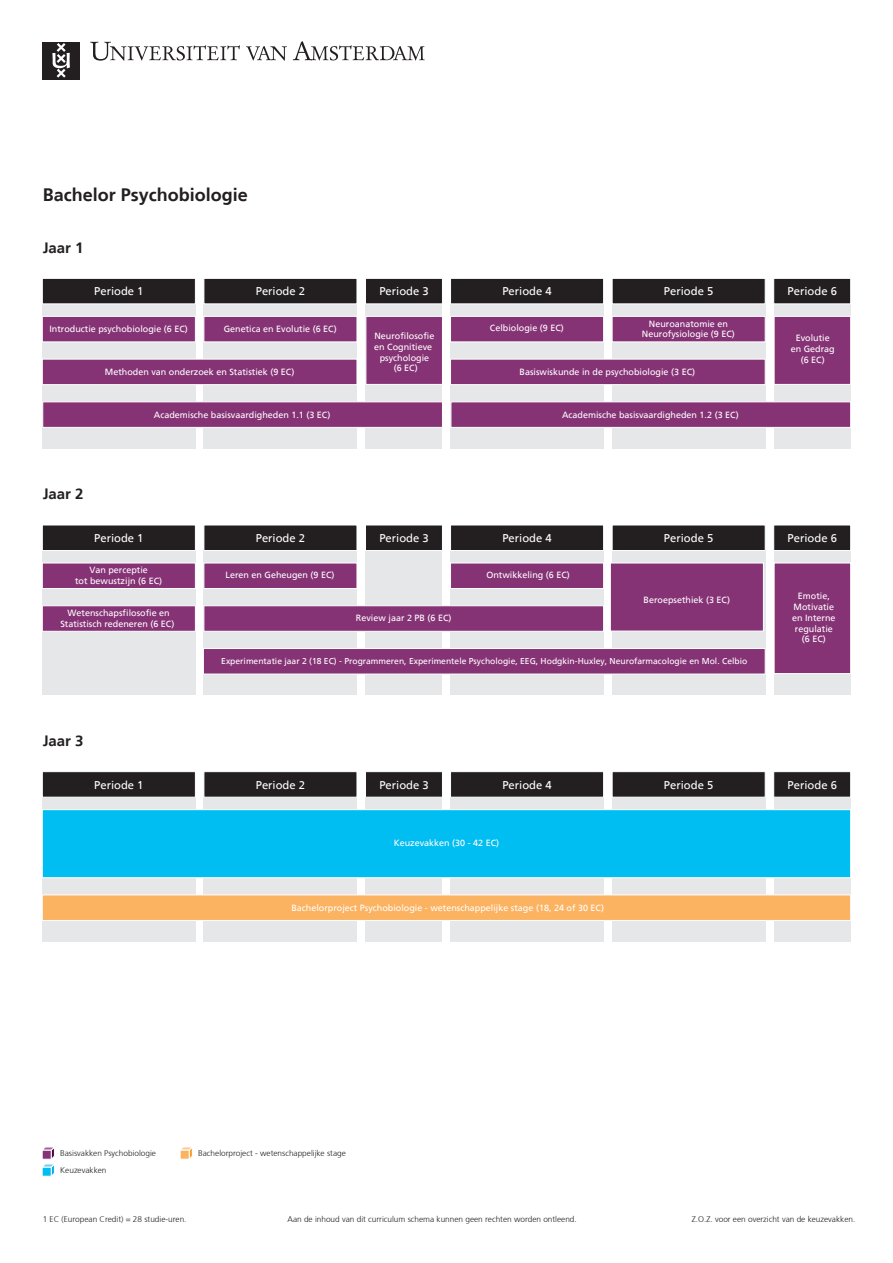
<style>
.page{position:relative;width:893px;height:1263px;background:#fff}
.page>*{position:absolute;margin:0;border:0;box-sizing:border-box;transform-origin:0 0}
.t1{font:700 18px "Frutiger 65";color:#231f20}
.t2{font:700 15px "Frutiger 65";color:#231f20}
.t3{font:11.25px "Frutiger";color:#fff}
.t4{font:9px/10.8px "Frutiger";color:#fff;text-align:center}
.t5{font:8.55px "Frutiger";color:#fff}
.t6{font:300 8.25px "Frutiger";color:#231f20}
</style>
<div class="page">
<div style="left:365px;top:304px;width:77px;height:144px;background:#e6e7e8"></div>
<div style="left:365px;top:550px;width:77px;height:145px;background:#e6e7e8"></div>
<div style="left:42px;top:550px;width:153px;height:145px;background:#e6e7e8"></div>
<div style="left:204px;top:550px;width:153px;height:145px;background:#e6e7e8"></div>
<div style="left:451px;top:550px;width:153px;height:145px;background:#e6e7e8"></div>
<div style="left:612px;top:550px;width:153px;height:145px;background:#e6e7e8"></div>
<div style="left:774px;top:550px;width:77px;height:145px;background:#e6e7e8"></div>
<div style="left:42px;top:304px;width:153px;height:144px;background:#e6e7e8"></div>
<div style="left:204px;top:304px;width:153px;height:144px;background:#e6e7e8"></div>
<div style="left:451px;top:304px;width:153px;height:144px;background:#e6e7e8"></div>
<div style="left:612px;top:304px;width:153px;height:144px;background:#e6e7e8"></div>
<div style="left:774px;top:304px;width:77px;height:144px;background:#e6e7e8"></div>
<div style="left:42px;top:278px;width:153px;height:26px;background:#231f20;border:1px solid #fff"></div>
<div style="left:204px;top:278px;width:153px;height:26px;background:#231f20;border:1px solid #fff"></div>
<div style="left:365px;top:278px;width:78px;height:26px;background:#231f20;border:1px solid #fff"></div>
<div style="left:450px;top:278px;width:154px;height:26px;background:#231f20;border:1px solid #fff"></div>
<div style="left:612px;top:278px;width:153px;height:26px;background:#231f20;border:1px solid #fff"></div>
<div style="left:774px;top:278px;width:77px;height:26px;background:#231f20;border:1px solid #fff"></div>
<div style="left:42px;top:42px;width:38px;height:37px;background:#231f20"></div>
<svg style="left:52px;top:43px;width:18px;height:35px"></svg>
<svg style="left:90px;top:42px;width:150px;height:19px"></svg>
<svg style="left:246px;top:46px;width:41px;height:15px"></svg>
<svg style="left:293px;top:41px;width:132px;height:20px"></svg>
<div style="left:42px;top:525px;width:153px;height:26px;background:#231f20;border:1px solid #fff"></div>
<div style="left:204px;top:525px;width:153px;height:26px;background:#231f20;border:1px solid #fff"></div>
<div style="left:365px;top:525px;width:78px;height:26px;background:#231f20;border:1px solid #fff"></div>
<div style="left:450px;top:525px;width:154px;height:26px;background:#231f20;border:1px solid #fff"></div>
<div style="left:612px;top:525px;width:153px;height:26px;background:#231f20;border:1px solid #fff"></div>
<div style="left:774px;top:525px;width:77px;height:26px;background:#231f20;border:1px solid #fff"></div>
<div style="left:42px;top:797px;width:153px;height:145px;background:#e6e7e8"></div>
<div style="left:204px;top:797px;width:153px;height:145px;background:#e6e7e8"></div>
<div style="left:365px;top:797px;width:77px;height:145px;background:#e6e7e8"></div>
<div style="left:451px;top:797px;width:153px;height:145px;background:#e6e7e8"></div>
<div style="left:612px;top:797px;width:153px;height:145px;background:#e6e7e8"></div>
<div style="left:774px;top:797px;width:77px;height:145px;background:#e6e7e8"></div>
<div style="left:42px;top:771px;width:153px;height:26px;background:#231f20;border:1px solid #fff"></div>
<div style="left:204px;top:771px;width:153px;height:26px;background:#231f20;border:1px solid #fff"></div>
<div style="left:365px;top:771px;width:78px;height:26px;background:#231f20;border:1px solid #fff"></div>
<div style="left:450px;top:771px;width:154px;height:26px;background:#231f20;border:1px solid #fff"></div>
<div style="left:612px;top:771px;width:153px;height:26px;background:#231f20;border:1px solid #fff"></div>
<div style="left:774px;top:771px;width:77px;height:26px;background:#231f20;border:1px solid #fff"></div>
<div style="left:42px;top:316px;width:153px;height:26px;background:#863376;border:1px solid #fff"></div>
<div style="left:204px;top:316px;width:153px;height:26px;background:#863376;border:1px solid #fff"></div>
<div style="left:42px;top:359px;width:315px;height:26px;background:#863376;border:1px solid #fff"></div>
<div style="left:450px;top:359px;width:315px;height:26px;background:#863376;border:1px solid #fff"></div>
<div style="left:451px;top:402px;width:400px;height:25px;background:#863376"></div>
<div style="left:43px;top:402px;width:400px;height:25px;background:#863376"></div>
<div style="left:366px;top:316px;width:77px;height:68px;background:#863376;border:1px solid #fff"></div>
<div style="left:774px;top:316px;width:77px;height:68px;background:#863376;border:1px solid #fff"></div>
<div style="left:450px;top:316px;width:154px;height:26px;background:#863376;border:1px solid #fff"></div>
<div style="left:612px;top:316px;width:153px;height:26px;background:#863376;border:1px solid #fff"></div>
<div style="left:42px;top:563px;width:153px;height:26px;background:#863376;border:1px solid #fff"></div>
<div style="left:42px;top:606px;width:153px;height:25px;background:#863376"></div>
<div style="left:450px;top:563px;width:154px;height:26px;background:#863376;border:1px solid #fff"></div>
<div style="left:774px;top:563px;width:77px;height:111px;background:#863376;border:1px solid #fff"></div>
<div style="left:204px;top:563px;width:153px;height:26px;background:#863376;border:1px solid #fff"></div>
<div style="left:610px;top:563px;width:153px;height:68px;background:#863376"></div>
<div style="left:204px;top:606px;width:400px;height:25px;background:#863376"></div>
<div style="left:203px;top:648px;width:562px;height:26px;background:#863376;border:1px solid #fff"></div>
<div style="left:42px;top:809px;width:809px;height:69px;background:#00bdf2;border:1px solid #fff"></div>
<div style="left:42px;top:895px;width:809px;height:25px;background:#fbb261"></div>
<svg style="left:180px;top:1147px;width:12px;height:12px"></svg>
<svg style="left:42px;top:1147px;width:13px;height:30px"></svg>
<h1 class="t1" style="left:43px;top:184px;width:207px">Bachelor Psychobiologie</h1>
<h2 class="t2" style="left:43px;top:239px;width:42px">Jaar 1</h2>
<p class="t3" style="left:94px;top:285px;width:51px">Periode 1</p>
<p class="t3" style="left:256px;top:285px;width:51px">Periode 2</p>
<p class="t3" style="left:379px;top:285px;width:51px">Periode 3</p>
<p class="t3" style="left:502px;top:285px;width:51px">Periode 4</p>
<p class="t3" style="left:664px;top:285px;width:51px">Periode 5</p>
<p class="t3" style="left:788px;top:285px;width:51px">Periode 6</p>
<p class="t4" style="left:490px;top:322px;width:76px">Celbiologie (9 EC)</p>
<p class="t4" style="left:642px;top:318px;width:95px">Neuroanatomie en<br>Neurofysiologie (9 EC)</p>
<p class="t4" style="left:49px;top:324px;width:140px">Introductie psychobiologie (6 EC)</p>
<p class="t4" style="left:224px;top:324px;width:115px">Genetica en Evolutie (6 EC)</p>
<p class="t4" style="left:105px;top:366px;width:191px">Methoden van onderzoek en Statistiek (9 EC)</p>
<p class="t4" style="left:520px;top:366px;width:177px">Basiswiskunde in de psychobiologie (3 EC)</p>
<p class="t4" style="left:154px;top:409px;width:178px">Academische basisvaardigheden 1.1 (3 EC)</p>
<p class="t4" style="left:562px;top:409px;width:178px">Academische basisvaardigheden 1.2 (3 EC)</p>
<p class="t4" style="left:374px;top:331px;width:62px">Neurofilosofie en Cognitieve psychologie<br>(6 EC)</p>
<p class="t4" style="left:791px;top:333px;width:46px">Evolutie en Gedrag (6 EC)</p>
<h2 class="t2" style="left:43px;top:485px;width:42px">Jaar 2</h2>
<p class="t3" style="left:94px;top:531px;width:51px">Periode 1</p>
<p class="t3" style="left:256px;top:531px;width:51px">Periode 2</p>
<p class="t3" style="left:379px;top:531px;width:51px">Periode 3</p>
<p class="t3" style="left:502px;top:531px;width:51px">Periode 4</p>
<p class="t3" style="left:664px;top:531px;width:51px">Periode 5</p>
<p class="t3" style="left:788px;top:531px;width:51px">Periode 6</p>
<p class="t4" style="left:75px;top:565px;width:89px">Van perceptie<br>tot bewustzijn (6 EC)</p>
<p class="t4" style="left:60px;top:607px;width:116px">Wetenschapsfilosofie en<br>Statistisch redeneren (6 EC)</p>
<h2 class="t2" style="left:43px;top:732px;width:42px">Jaar 3</h2>
<p class="t4" style="left:226px;top:570px;width:111px">Leren en Geheugen (9 EC)</p>
<p class="t4" style="left:486px;top:570px;width:85px">Ontwikkeling (6 EC)</p>
<p class="t4" style="left:644px;top:594px;width:88px">Beroepsethiek (3 EC)</p>
<p class="t4" style="left:356px;top:613px;width:97px">Review jaar 2 PB (6 EC)</p>
<p class="t5" style="left:221px;top:656px;width:527px">Experimentatie jaar 2 (18 EC) - Programmeren, Experimentele Psychologie, EEG, Hodgkin-Huxley, Neurofarmacologie en Mol. Celbio</p>
<p class="t4" style="left:792px;top:591px;width:45px">Emotie,<br>Motivatie en Interne regulatie (6 EC)</p>
<p class="t3" style="left:94px;top:778px;width:51px">Periode 1</p>
<p class="t3" style="left:256px;top:778px;width:51px">Periode 2</p>
<p class="t3" style="left:379px;top:778px;width:51px">Periode 3</p>
<p class="t3" style="left:502px;top:778px;width:51px">Periode 4</p>
<p class="t3" style="left:664px;top:778px;width:51px">Periode 5</p>
<p class="t3" style="left:788px;top:778px;width:51px">Periode 6</p>
<p class="t4" style="left:394px;top:838px;width:107px">Keuzevakken (30 - 42 EC)</p>
<p class="t4" style="left:291px;top:902px;width:314px">Bachelorproject Psychobiologie - wetenschappelijke stage (18, 24 of 30 EC)</p>
<p class="t6" style="left:60px;top:1148px;width:97px">Basisvakken Psychobiologie</p>
<p class="t6" style="left:198px;top:1148px;width:149px">Bachelorproject - wetenschappelijke stage</p>
<p class="t6" style="left:60px;top:1165px;width:48px">Keuzevakken</p>
<p class="t6" style="left:43px;top:1214px;width:145px">1 EC (European Credit) = 28 studie-uren.</p>
<p class="t6" style="left:288px;top:1214px;width:291px">Aan de inhoud van dit curriculum schema kunnen geen rechten worden ontleend.</p>
<p class="t6" style="left:692px;top:1214px;width:165px">Z.O.Z. voor een overzicht van de keuzevakken.</p>
</div>
